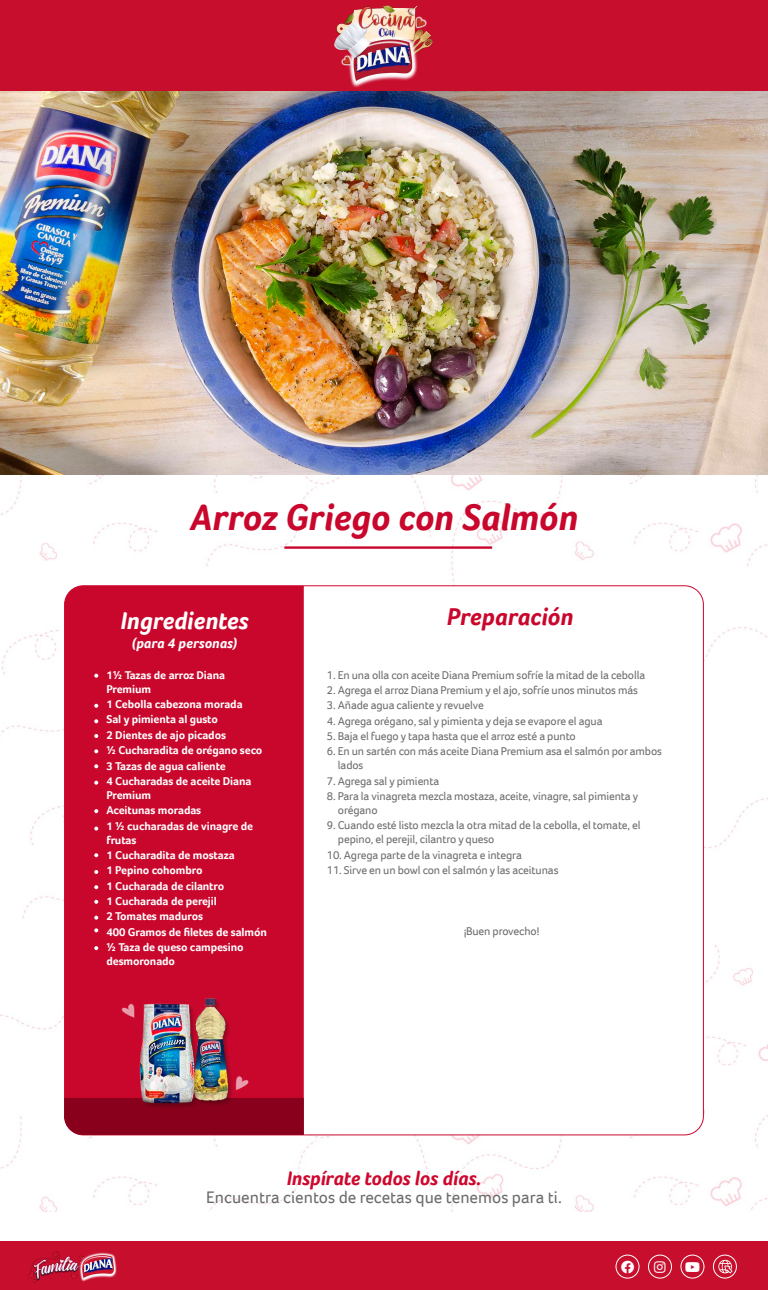
<style>
.page{position:relative;width:768px;height:1290px;background:#fff}
.page>*{position:absolute;margin:0;border:0;box-sizing:border-box;transform-origin:0 0}
.t1{font:italic 700 38px "Foco W06";letter-spacing:-.005em;color:#c9072d}
.t2{font:italic 700 24.96px "Foco W06";color:#fff}
.t3{font:italic 700 24.96px "Foco W06";color:#c9072d}
.t4{font:italic 700 20.16px "Foco";letter-spacing:-.005em;color:#ce072d}
.t5{font:17.12px "Foco W06";color:#6c6c6c}
.t6{font:italic 700 14.48px "Foco W06";color:#fff}
.t7{font:11.6px/14px "Foco W06";letter-spacing:-.01em;color:#6c6c6c}
.t8{font:700 11.6px/15.3px "Foco W06";letter-spacing:-.01em;color:#fff}
</style>
<div class="page">
<img style="left:0;top:474px;width:768px;height:737px">
<img style="left:0;top:91px;width:768px;height:383px">
<div style="left:0;top:0;width:768px;height:91px;background:#c80e2d"></div>
<img style="left:334px;top:5px;width:99px;height:83px">
<div style="left:0;top:1241px;width:768px;height:49px;background:#c80e2d"></div>
<img style="left:28px;top:1251px;width:89px;height:32px">
<svg style="left:718px;top:1259px;width:15px;height:14px"></svg>
<div style="left:616px;top:1254px;width:23px;height:24px;border:1px solid #fff;border-radius:50%"></div>
<div style="left:648px;top:1254px;width:24px;height:24px;border:1px solid #fff;border-radius:50%"></div>
<div style="left:681px;top:1254px;width:23px;height:24px;border:1px solid #fff;border-radius:50%"></div>
<div style="left:713px;top:1254px;width:24px;height:24px;border:1px solid #fff;border-radius:50%"></div>
<hr style="left:284px;top:546px;width:208px;height:3px;background:#c9072d">
<div style="left:65px;top:586px;width:638px;height:549px;background:#fff;border-radius:19px"></div>
<div style="left:65px;top:586px;width:239px;height:511px;background:#c9072d"></div>
<svg style="left:64px;top:1097px;width:240px;height:38px;background:#900c26"></svg>
<svg style="left:94px;top:673px;width:4px;height:4px"></svg>
<svg style="left:94px;top:749px;width:4px;height:4px"></svg>
<svg style="left:94px;top:719px;width:4px;height:4px"></svg>
<svg style="left:94px;top:704px;width:4px;height:4px"></svg>
<svg style="left:94px;top:780px;width:4px;height:4px"></svg>
<svg style="left:94px;top:809px;width:4px;height:4px"></svg>
<svg style="left:94px;top:826px;width:4px;height:4px"></svg>
<svg style="left:94px;top:853px;width:4px;height:4px"></svg>
<svg style="left:94px;top:870px;width:4px;height:4px"></svg>
<svg style="left:94px;top:885px;width:4px;height:4px"></svg>
<svg style="left:94px;top:899px;width:4px;height:4px"></svg>
<svg style="left:94px;top:915px;width:4px;height:4px"></svg>
<svg style="left:94px;top:928px;width:4px;height:4px"></svg>
<svg style="left:94px;top:734px;width:4px;height:4px"></svg>
<svg style="left:94px;top:764px;width:4px;height:4px"></svg>
<img style="left:85px;top:948px;width:200px;height:200px">
<h1 class="t1" style="left:190px;top:494px;width:390px">Arroz Griego con Salmón</h1>
<h2 class="t2" style="left:121px;top:605px;width:130px">Ingredientes</h2>
<h2 class="t3" style="left:447px;top:601px;width:128px">Preparación</h2>
<p class="t6" style="left:131px;top:635px;width:108px">(para 4 personas)</p>
<p class="t8" style="left:107px;top:668px;width:120px;line-height:14px">1½ Tazas de arroz Diana<br>Premium</p>
<p class="t8" style="left:107px;top:696px;width:157px">1 Cebolla cabezona morada<br>Sal y pimienta al gusto<br>2 Dientes de ajo picados<br>½ Cucharadita de orégano seco<br>3 Tazas de agua caliente<br>4 Cucharadas de aceite Diana</p>
<p class="t8" style="left:107px;top:787px;width:148px">Premium<br>Aceitunas moradas<br>1 ½ cucharadas de vinagre de</p>
<p class="t8" style="left:107px;top:832px;width:162px">frutas<br>1 Cucharadita de mostaza<br>1 Pepino cohombro<br>1 Cucharada de cilantro<br>1 Cucharada de perejil<br>2 Tomates maduros<br>400 Gramos de filetes de salmón ½ Taza de queso campesino</p>
<p class="t8" style="left:107px;top:953px;width:70px">desmoronado</p>
<p class="t7" style="left:327px;top:667px;width:320px">1. En una olla con aceite Diana Premium sofríe la mitad de la cebolla</p>
<p class="t7" style="left:327px;top:683px;width:313px">2. Agrega el arroz Diana Premium y el ajo, sofríe unos minutos más</p>
<p class="t7" style="left:327px;top:698px;width:159px">3. Añade agua caliente y revuelve</p>
<p class="t7" style="left:327px;top:713px;width:277px">4. Agrega orégano, sal y pimienta y deja se evapore el agua</p>
<p class="t7" style="left:327px;top:729px;width:251px">5. Baja el fuego y tapa hasta que el arroz esté a punto</p>
<p class="t7" style="left:338px;top:744px;width:326px;text-indent:-11px">6. En un sartén con más aceite Diana Premium asa el salmón por ambos lados</p>
<p class="t7" style="left:327px;top:773px;width:114px">7. Agrega sal y pimienta</p>
<p class="t7" style="left:338px;top:789px;width:302px;text-indent:-11px">8. Para la vinagreta mezcla mostaza, aceite, vinagre, sal pimienta y orégano</p>
<p class="t7" style="left:338px;top:818px;width:304px;text-indent:-11px">9. Cuando esté listo mezcla la otra mitad de la cebolla, el tomate, el pepino, el perejil, cilantro y queso</p>
<p class="t7" style="left:327px;top:847px;width:197px">10. Agrega parte de la vinagreta e integra</p>
<p class="t7" style="left:327px;top:863px;width:233px">11. Sirve en un bowl con el salmón y las aceitunas</p>
<p class="t7" style="left:464px;top:924px;width:77px">¡Buen provecho!</p>
<h3 class="t4" style="left:287px;top:1165px;width:196px">Inspírate todos los días.</h3>
<h3 class="t5" style="left:206px;top:1187px;width:357px">Encuentra cientos de recetas que tenemos para ti.</h3>
</div>
